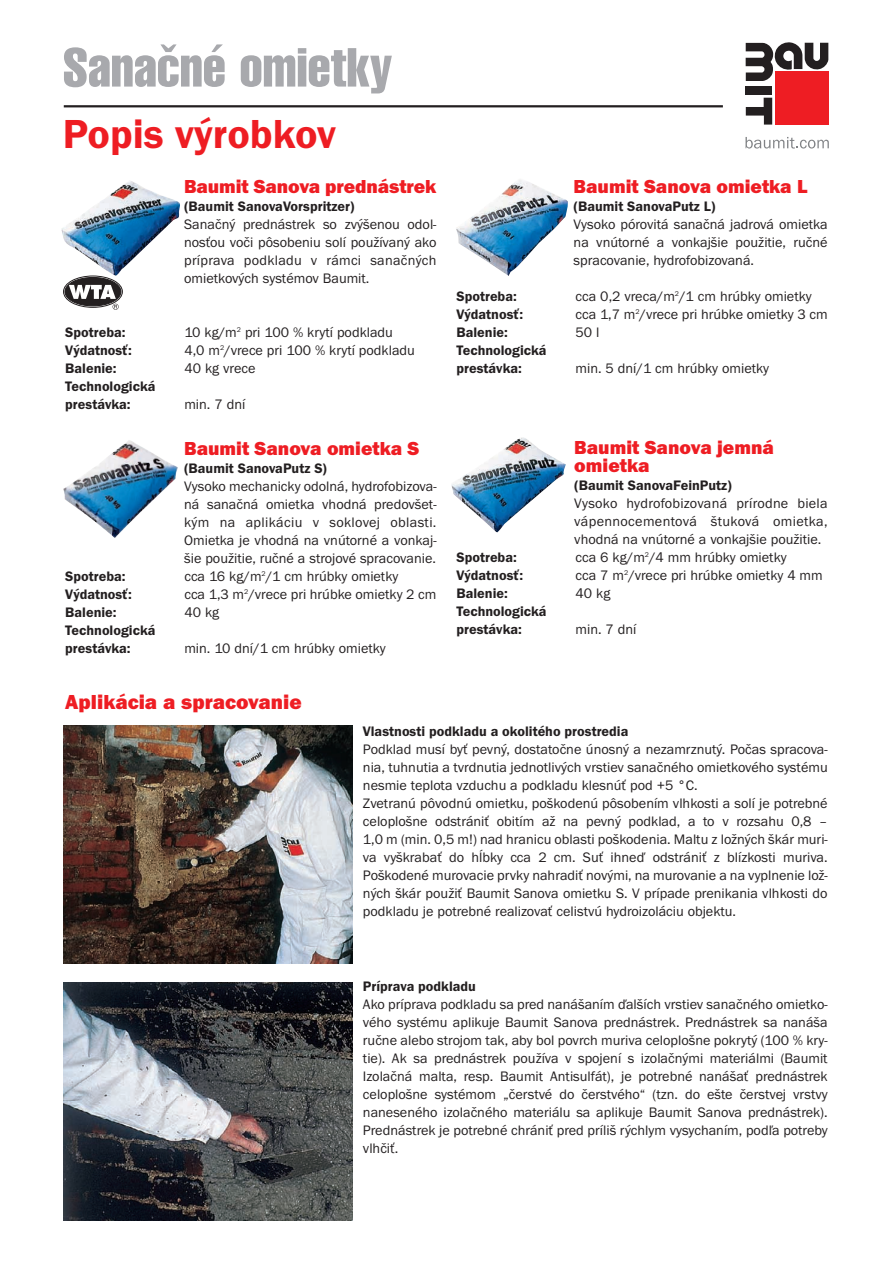
<style>
.page{position:relative;width:893px;height:1263px;background:#fff}
.page>*{position:absolute;margin:0;border:0;box-sizing:border-box;transform-origin:0 0}
.t1{font:54px "Helvetica Compressed CE";color:#a8a9ad}
.t2{font:600 42px "Franklin Got Itc TCE";color:#ee1d23}
.t3{font:21px "Franklin Got Itc TCE Heav";color:#ee1d23}
.t4{font:19.5px/18px "Franklin Got Itc TCE Heav";color:#ee1d23}
.t5{font:14.25px/18px "Franklin Got Itc TCE";color:#231f20;text-align:justify}
.t6{font:600 14.25px/18px "Franklin Got Itc TCE";color:#231f20}
</style>
<div class="page">
<svg style="left:746px;top:42px;width:83px;height:83px"></svg>
<div style="left:775px;top:72px;width:54px;height:53px;background:#ee1d23"></div>
<svg style="left:745px;top:137px;width:84px;height:12px"></svg>
<hr style="left:64px;top:105px;width:659px;height:2px;background:#231f20">
<img style="left:451px;top:437px;width:115px;height:96px">
<img style="left:456px;top:180px;width:112px;height:96px">
<img style="left:61px;top:181px;width:119px;height:95px">
<img style="left:63px;top:440px;width:115px;height:98px">
<img style="left:64px;top:725px;width:289px;height:238px">
<img style="left:64px;top:982px;width:289px;height:238px">
<svg style="left:63px;top:276px;width:60px;height:34px"></svg>
<h1 class="t1" style="left:63px;top:48px;width:331px">Sanaãné omietky</h1>
<h2 class="t2" style="left:63px;top:120px;width:275px">Popis výrobkov</h2>
<h3 class="t4" style="left:184px;top:179px;width:254px">Baumit Sanova prednástrek</h3>
<p class="t6" style="left:184px;top:199px;width:172px">(Baumit SanovaVorspritzer)</p>
<p class="t5" style="left:184px;top:217px;width:254px">Sanačný prednástrek so zvýšenou odol&shy;nosťou voči pôsobeniu solí používaný ako príprava podkladu v rámci sanačných omietkových systémov Baumit.</p>
<h3 class="t4" style="left:574px;top:179px;width:235px">Baumit Sanova omietka L</h3>
<p class="t6" style="left:574px;top:199px;width:143px">(Baumit SanovaPutz L)</p>
<p class="t5" style="left:574px;top:217px;width:256px">Vysoko pórovitá sanačná jadrová omietka na vnútorné a vonkajšie použitie, ručné spracovanie, hydrofobizovaná.</p>
<p class="t6" style="left:456px;top:289px;width:62px">Spotreba:</p>
<p class="t5" style="left:576px;top:289px;width:238px">cca 0,2 vreca/m<sup>2</sup>/1 cm hrúbky omietky</p>
<p class="t6" style="left:456px;top:307px;width:68px">Výdatnosť:</p>
<p class="t5" style="left:576px;top:307px;width:254px">cca 1,7 m<sup>2</sup>/vrece pri hrúbke omietky 3 cm</p>
<p class="t6" style="left:456px;top:325px;width:53px">Balenie:</p>
<p class="t5" style="left:576px;top:325px;width:25px">50 l</p>
<p class="t6" style="left:456px;top:343px;width:92px">Technologická prestávka:</p>
<p class="t6" style="left:65px;top:325px;width:62px">Spotreba:</p>
<p class="t5" style="left:184px;top:325px;width:210px">10 kg/m<sup>2</sup> pri 100 % krytí podkladu</p>
<p class="t6" style="left:65px;top:343px;width:68px">Výdatnosť:</p>
<p class="t5" style="left:184px;top:343px;width:232px">4,0 m<sup>2</sup>/vrece pri 100 % krytí podkladu</p>
<p class="t6" style="left:65px;top:361px;width:53px">Balenie:</p>
<p class="t5" style="left:184px;top:361px;width:73px">40 kg vrece</p>
<p class="t6" style="left:65px;top:379px;width:92px">Technologická prestávka:</p>
<p class="t5" style="left:576px;top:361px;width:195px">min. 5 dní/1 cm hrúbky omietky</p>
<p class="t5" style="left:184px;top:397px;width:62px">min. 7 dní</p>
<h3 class="t4" style="left:184px;top:441px;width:237px">Baumit Sanova omietka S</h3>
<p class="t6" style="left:184px;top:460px;width:144px">(Baumit SanovaPutz S)</p>
<p class="t5" style="left:184px;top:478px;width:254px">Vysoko mechanicky odolná, hydrofobizova&shy;ná sanačná omietka vhodná predovšet&shy;kým na aplikáciu v soklovej oblasti.<br>Omietka je vhodná na vnútorné a vonkaj&shy;šie použitie, ručné a strojové spracovanie.</p>
<h3 class="t4" style="left:574px;top:440px;width:201px">Baumit Sanova jemná omietka</h3>
<p class="t6" style="left:574px;top:477px;width:159px">(Baumit SanovaFeinPutz)</p>
<p class="t5" style="left:574px;top:495px;width:255px">Vysoko hydrofobizovaná prírodne biela vápennocementová štuková omietka, vhodná na vnútorné a vonkajšie použitie.</p>
<p class="t6" style="left:456px;top:549px;width:62px">Spotreba:</p>
<p class="t5" style="left:576px;top:549px;width:213px">cca 6 kg/m<sup>2</sup>/4 mm hrúbky omietky</p>
<p class="t6" style="left:456px;top:567px;width:68px">Výdatnosť:</p>
<p class="t5" style="left:576px;top:567px;width:249px">cca 7 m<sup>2</sup>/vrece pri hrúbke omietky 4 mm</p>
<p class="t6" style="left:456px;top:585px;width:53px">Balenie:</p>
<p class="t5" style="left:576px;top:585px;width:36px">40 kg</p>
<p class="t6" style="left:456px;top:603px;width:92px">Technologická prestávka:</p>
<p class="t6" style="left:65px;top:568px;width:62px">Spotreba:</p>
<p class="t5" style="left:184px;top:568px;width:216px">cca 16 kg/m<sup>2</sup>/1 cm hrúbky omietky</p>
<p class="t6" style="left:65px;top:586px;width:68px">Výdatnosť:</p>
<p class="t5" style="left:184px;top:586px;width:254px">cca 1,3 m<sup>2</sup>/vrece pri hrúbke omietky 2 cm</p>
<p class="t6" style="left:65px;top:604px;width:53px">Balenie:</p>
<p class="t5" style="left:184px;top:604px;width:36px">40 kg</p>
<p class="t6" style="left:65px;top:622px;width:92px">Technologická prestávka:</p>
<p class="t5" style="left:576px;top:621px;width:62px">min. 7 dní</p>
<p class="t5" style="left:184px;top:640px;width:203px">min. 10 dní/1 cm hrúbky omietky</p>
<h3 class="t3" style="left:65px;top:694px;width:238px">Aplikácia a spracovanie</h3>
<p class="t6" style="left:363px;top:724px;width:267px">Vlastnosti podkladu a okolitého prostredia</p>
<p class="t5" style="left:363px;top:742px;width:466px;text-align:left">Podklad musí byť pevný, dostatočne únosný a nezamrznutý. Počas spracova&shy;nia, tuhnutia a tvrdnutia jednotlivých vrstiev sanačného omietkového systému nesmie teplota vzduchu a podkladu klesnúť pod +5 °C.<br>Zvetranú pôvodnú omietku, poškodenú pôsobením vlhkosti a solí je potrebné celoplošne odstrániť obitím až na pevný podklad, a to v rozsahu 0,8 – 1,0 m (min. 0,5 m!) nad hranicu oblasti poškodenia. Maltu z ložných škár muri&shy;va vyškrabať do hĺbky cca 2 cm. Suť ihneď odstrániť z blízkosti muriva.<br>Poškodené murovacie prvky nahradiť novými, na murovanie a na vyplnenie lož&shy;ných škár použiť Baumit Sanova omietku S. V prípade prenikania vlhkosti do podkladu je potrebné realizovať celistvú hydroizoláciu objektu.</p>
<p class="t6" style="left:363px;top:979px;width:114px">Príprava podkladu</p>
<p class="t5" style="left:363px;top:997px;width:466px">Ako príprava podkladu sa pred nanášaním ďalších vrstiev sanačného omietko&shy;vého systému aplikuje Baumit Sanova prednástrek. Prednástrek sa nanáša ručne alebo strojom tak, aby bol povrch muriva celoplošne pokrytý (100 % kry&shy;tie). Ak sa prednástrek používa v spojení s izolačnými materiálmi (Baumit Izolačná malta, resp. Baumit Antisulfát), je potrebné nanášať prednástrek celoplošne systémom „čerstvé do čerstvého“ (tzn. do ešte čerstvej vrstvy naneseného izolačného materiálu sa aplikuje Baumit Sanova prednástrek).<br>Prednástrek je potrebné chrániť pred príliš rýchlym vysychaním, podľa potreby vlhčiť.</p>
</div>
